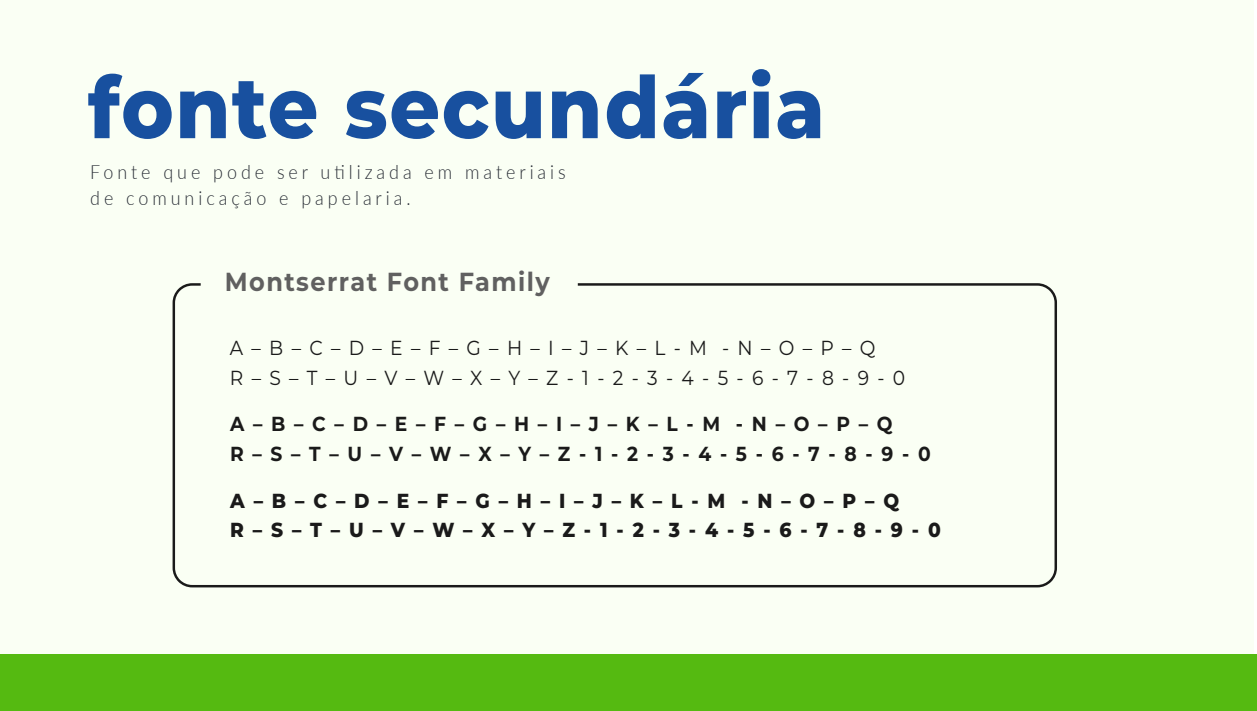
<style>
.page{position:relative;width:1257px;height:711px;background:#fff}
.page>*{position:absolute;margin:0;border:0;box-sizing:border-box;transform-origin:0 0}
.t1{font:800 85.95px "Montserrat";letter-spacing:.02em;color:#18509f;scale:.92 1}
.t2{font:700 26.1px "Montserrat";letter-spacing:.06em;color:#606060;scale:.92 1}
.t3{font:20.25px/29.4px "Montserrat";color:#1a1a1a;scale:.92 1}
.t4{font:700 20.25px/29.4px "Montserrat";color:#1a1a1a;scale:.92 1}
.t5{font:800 20.25px/29.4px "Montserrat";color:#1a1a1a;scale:.92 1}
.t6{font:300 19.5px/26.4px "Lato";letter-spacing:.22em;color:#282d35;scale:.92 1}
</style>
<div class="page">
<div style="left:0;top:0;width:1253px;height:705px;background:#fafff4"></div>
<svg style="left:173px;top:283px;width:884px;height:304px"></svg>
<div style="left:0;top:654px;width:1257px;height:57px;background:#55ba11"></div>
<h1 class="t1" style="left:88px;top:45px;width:802px">fonte secundária</h1>
<p class="t6" style="left:90px;top:158px;width:518px">Fonte que pode ser utilizada em materiais de comunicação e papelaria.</p>
<p class="t2" style="left:225px;top:263px;width:355px">Montserrat Font Family</p>
<p class="t3" style="left:230px;top:333px;width:736px">A – B – C – D – E – F – G – H – I – J – K – L - M - N – O – P – Q<br>R – S – T – U – V – W – X – Y – Z - 1 - 2 - 3 - 4 - 5 - 6 - 7 - 8 - 9 - 0</p>
<p class="t4" style="left:230px;top:408px;width:763px">A – B – C – D – E – F – G – H – I – J – K – L - M - N – O – P – Q<br>R – S – T – U – V – W – X – Y – Z - 1 - 2 - 3 - 4 - 5 - 6 - 7 - 8 - 9 - 0</p>
<p class="t5" style="left:230px;top:485px;width:774px">A – B – C – D – E – F – G – H – I – J – K – L - M - N – O – P – Q<br>R – S – T – U – V – W – X – Y – Z - 1 - 2 - 3 - 4 - 5 - 6 - 7 - 8 - 9 - 0</p>
</div>
